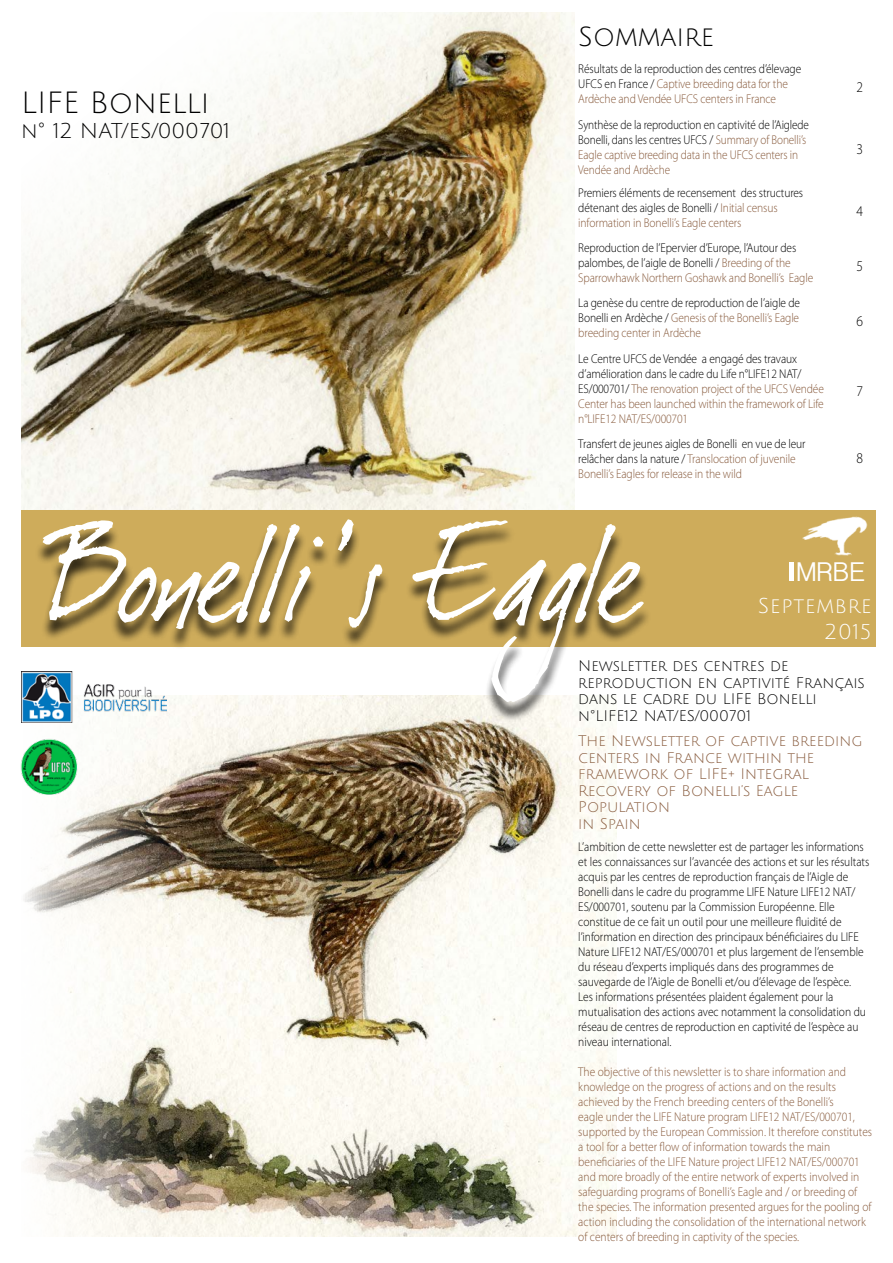
<style>
.page{position:relative;width:893px;height:1263px;background:#fff}
.page>*{position:absolute;margin:0;border:0;box-sizing:border-box;transform-origin:0 0}
.t1{font:30px "Julius Sans One";color:#000}
.t2{font:27.3px "Gujarati Sangam MN";color:#fff;scale:2 1}
.t3{font:27px "Julius Sans One";color:#000}
.t4{font:21px "Julius Sans One";color:#000}
.t5{font:21px/25.2px "Julius Sans One";letter-spacing:.04em;color:#fff;text-align:right}
.t6{font:15px/16.5px "Julius Sans One";color:#875a3c}
.t7{font:15px/16.5px "Julius Sans One";color:#000}
.t8{font:300 14.85px "Myriad Pro";color:#000;scale:.91 1}
.t9{font:300 12.75px/15px "Myriad Pro";color:#000;scale:.9 1}
.t10{font:300 12.75px/15px "Myriad Pro";color:#875a3c;scale:.9 1}
.t11{font:300 12.75px/15px "Myriad Pro";color:#875a3c;scale:.88 1}
.s1{color:#000}
.s2{color:#875a3c}
</style>
<div class="page">
<img style="left:23px;top:722px;width:594px;height:514px">
<img style="left:21px;top:13px;width:553px;height:497px">
<div style="left:21px;top:510px;width:855px;height:136px;background:#ceac5b"></div>
<div style="left:563px;top:9px;width:166px;height:55px;background:#fff"></div>
<img style="left:21px;top:672px;width:145px;height:51px">
<img style="left:21px;top:736px;width:58px;height:61px">
<img style="left:802px;top:516px;width:66px;height:40px">
<div style="left:35px;top:524px;width:616px;height:198px;background:#000;opacity:.75"></div>
<svg style="left:43px;top:519px;width:601px;height:183px"></svg>
<h1 class="t1" style="left:21px;top:87px;width:190px">LIFE Bonelli</h1>
<h3 class="t4" style="left:21px;top:120px;width:210px">n° 12 NAT/ES/000701</h3>
<h3 class="t3" style="left:578px;top:23px;width:137px">Sommaire</h3>
<p class="t10" style="left:578px;top:61px;width:249px"><span class="s1">Résultats de la reproduction des centres d’élevage<br>UFCS en France /</span> Captive breeding data for the<br>Ardèche and Vendée UFCS centers in France</p>
<p class="t11" style="left:578px;top:117px;width:264px"><span class="s1">Synthèse de la reproduction en captivité de l’Aiglede Bonelli, dans les centres UFCS /</span> Summary of Bonelli’s Eagle captive breeding data in the UFCS centers in Vendée and Ardèche</p>
<p class="t9" style="left:578px;top:185px;width:251px">Premiers éléments de recensement des structures détenant des aigles de Bonelli / <span class="s2">Initial census information in Bonelli’s Eagle centers</span></p>
<p class="t9" style="left:578px;top:240px;width:263px">Reproduction de l’Epervier d’Europe, l’Autour des palombes, de l’aigle de Bonelli / <span class="s2">Breeding of the<br>Sparrowhawk Northern Goshawk and Bonelli’s Eagle</span></p>
<p class="t9" style="left:578px;top:295px;width:248px;text-align:justify">La genèse du centre de reproduction de l’aigle de Bonelli en Ardèche / <span class="s2">Genesis of the Bonelli’s Eagle breeding center in Ardèche</span></p>
<p class="t10" style="left:578px;top:351px;width:274px"><span class="s1">Le Centre UFCS de Vendée a engagé des travaux d’amélioration dans le cadre du Life n°LIFE12 NAT/ ES/000701/</span> The renovation project of the UFCS Vendée Center has been launched within the framework of Life n°LIFE12 NAT/ES/000701</p>
<p class="t9" style="left:578px;top:436px;width:254px">Transfert de jeunes aigles de Bonelli en vue de leur relâcher dans la nature / <span class="s2">Translocation of juvenile<br>Bonelli’s Eagles for release in the wild</span></p>
<p class="t8" style="left:857px;top:78px;width:9px">2</p>
<p class="t8" style="left:857px;top:140px;width:9px">3</p>
<p class="t8" style="left:857px;top:202px;width:9px">4</p>
<p class="t8" style="left:857px;top:257px;width:9px">5</p>
<p class="t8" style="left:857px;top:312px;width:9px">6</p>
<p class="t8" style="left:857px;top:382px;width:9px">7</p>
<p class="t8" style="left:857px;top:449px;width:9px">8</p>
<h2 class="t2" style="left:784px;top:556px;width:42px">IMRBE</h2>
<h3 class="t5" style="left:758px;top:594px;width:115px">Septembre<br>2015</h3>
<p class="t7" style="left:578px;top:658px;width:288px">Newsletter des centres de reproduction en captivité Français dans le cadre du LIFE Bonelli n°LIFE12 NAT/ES/000701</p>
<p class="t6" style="left:578px;top:733px;width:286px">The Newsletter of captive breeding centers in France within the framework of LIFE+ Integral<br>Recovery of Bonelli’s Eagle<br>Population<br>in Spain</p>
<p class="t9" style="left:578px;top:839px;width:325px">L’ambition de cette newsletter est de partager les informations et les connaissances sur l’avancée des actions et sur les résultats acquis par les centres de reproduction français de l’Aigle de Bonelli dans le cadre du programme LIFE Nature LIFE12 NAT/ ES/000701, soutenu par la Commission Européenne. Elle constitue de ce fait un outil pour une meilleure fluidité de l’information en direction des principaux bénéficiaires du LIFE Nature LIFE12 NAT/ES/000701 et plus largement de l’ensemble du réseau d’experts impliqués dans des programmes de sauvegarde de l’Aigle de Bonelli et/ou d’élevage de l’espèce.<br>Les informations présentées plaident également pour la mutualisation des actions avec notamment la consolidation du réseau de centres de reproduction en captivité de l’espèce au niveau international.</p>
<p class="t10" style="left:578px;top:1064px;width:328px">The objective of this newsletter is to share information and knowledge on the progress of actions and on the results achieved by the French breeding centers of the Bonelli’s<br>eagle under the LIFE Nature program LIFE12 NAT/ES/000701, supported by the European Commission. It therefore constitutes a tool for a better flow of information towards the main beneficiaries of the LIFE Nature project LIFE12 NAT/ES/000701 and more broadly of the entire network of experts involved in safeguarding programs of Bonelli’s Eagle and / or breeding of the species. The information presented argues for the pooling of action including the consolidation of the international network of centers of breeding in captivity of the species.</p>
</div>
